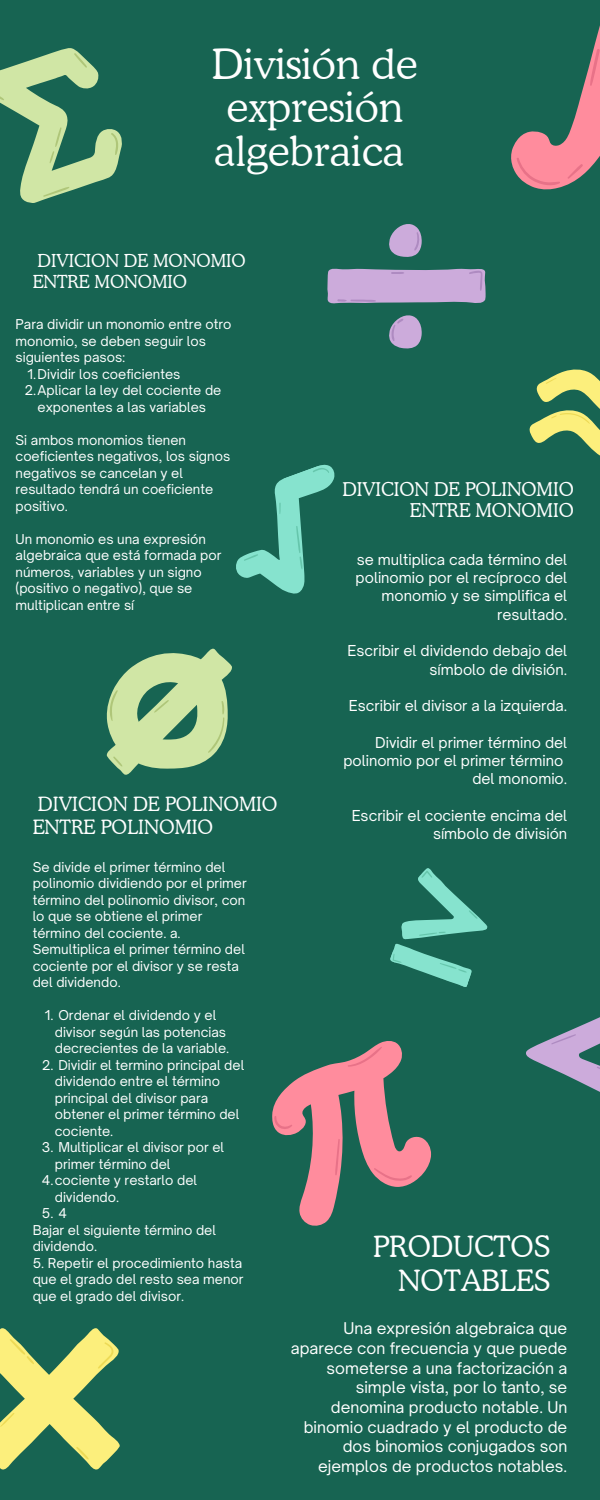
<style>
.page{position:relative;width:600px;height:1500px;background:#176452}
.page>*{position:absolute;margin:0;border:0;box-sizing:border-box;transform-origin:0 0}
.t1{font:300 41.7px/43.8px "Cooper BT";color:#fff;text-align:center}
.t2{font:300 29.1px/33.8px "Cooper BT";color:#fff;text-align:right}
.t3{font:300 19.6px/22.7px "Cooper BT";color:#fff}
.t4{font:300 18.9px/21.9px "Cooper BT";color:#fff;text-align:right}
.t5{font:300 17.8px/20.6px "Cooper BT";color:#fff}
.t6{font:15.5px/19.7px "Open Sauce One";color:#fff;text-align:right}
.t7{font:14.4px/18.3px "Open Sauce One";color:#fff;text-align:right}
.t8{font:13px/16.5px "Open Sauce One";color:#fff}
</style>
<div class="page">
<svg style="left:389px;top:224px;width:33px;height:33px"></svg>
<svg style="left:389px;top:315px;width:33px;height:34px"></svg>
<svg style="left:327px;top:268px;width:159px;height:36px;background:#baa3cd"></svg>
<svg style="left:236px;top:464px;width:99px;height:130px"></svg>
<svg style="left:390px;top:868px;width:98px;height:119px"></svg>
<svg style="left:272px;top:1041px;width:160px;height:185px"></svg>
<svg style="left:373px;top:1155px;width:40px;height:36px"></svg>
<svg style="left:322px;top:1138px;width:31px;height:38px"></svg>
<svg style="left:273px;top:1111px;width:21px;height:22px"></svg>
<svg style="left:346px;top:1046px;width:39px;height:24px"></svg>
<svg style="left:0;top:1328px;width:120px;height:142px"></svg>
<svg style="left:511px;top:25px;width:89px;height:165px"></svg>
<svg style="left:106px;top:648px;width:126px;height:127px"></svg>
<svg style="left:526px;top:1017px;width:74px;height:75px"></svg>
<svg style="left:529px;top:369px;width:71px;height:87px"></svg>
<svg style="left:0;top:48px;width:122px;height:155px"></svg>
<h1 class="t1" style="left:212px;top:41px;width:208px">División de expresión algebraica</h1>
<p class="t5" style="left:33px;top:251px;width:215px">DIVICION DE MONOMIO<br>ENTRE MONOMIO</p>
<p class="t8" style="left:16px;top:316px;width:217px">Para dividir un monomio entre otro monomio, se deben seguir los siguientes pasos:</p>
<p class="t8" style="left:28px;top:365px;width:154px">1.Dividir los coeficientes</p>
<h3 class="t8" style="left:25px;top:382px;width:198px;text-align:center">2.Aplicar la ley del cociente de exponentes a las variables</h3>
<p class="t8" style="left:16px;top:431px;width:216px">Si ambos monomios tienen coeficientes negativos, los signos negativos se cancelan y el resultado tendrá un coeficiente positivo.</p>
<p class="t8" style="left:16px;top:530px;width:208px">Un monomio es una expresión algebraica que está formada por números, variables y un signo (positivo o negativo), que se multiplican entre sí</p>
<p class="t3" style="left:33px;top:793px;width:246px">DIVICION DE POLINOMIO<br>ENTRE POLINOMIO</p>
<p class="t8" style="left:33px;top:858px;width:216px">Se divide el primer término del polinomio dividiendo por el primer término del polinomio divisor, con lo que se obtiene el primer término del cociente. a.<br>Semultiplica el primer término del cociente por el divisor y se resta del dividendo.</p>
<p class="t8" style="left:55px;top:1007px;width:176px;text-indent:-10px">1. Ordenar el dividendo y el divisor según las potencias decrecientes de la variable.</p>
<p class="t8" style="left:55px;top:1056px;width:191px;text-indent:-13px">2. Dividir el termino principal del dividendo entre el término principal del divisor para obtener el primer término del cociente.</p>
<p class="t8" style="left:55px;top:1139px;width:171px;text-indent:-13px">3. Multiplicar el divisor por el primer término del</p>
<p class="t8" style="left:55px;top:1172px;width:144px;text-indent:-13px">4.cociente y restarlo del dividendo.</p>
<h3 class="t8" style="left:42px;top:1205px;width:26px">5. 4</h3>
<h4 class="t8" style="left:33px;top:1221px;width:185px">Bajar el siguiente término del dividendo.</h4>
<h4 class="t8" style="left:33px;top:1254px;width:212px;text-align:justify">5. Repetir el procedimiento hasta que el grado del resto sea menor que el grado del divisor.</h4>
<p class="t4" style="left:342px;top:478px;width:233px">DIVICION DE POLINOMIO<br>ENTRE MONOMIO</p>
<h4 class="t7" style="left:356px;top:550px;width:213px">se multiplica cada término del polinomio por el recíproco del monomio y se simplifica el resultado.</h4>
<h4 class="t7" style="left:348px;top:642px;width:221px">Escribir el dividendo debajo del símbolo de división.</h4>
<h4 class="t7" style="left:349px;top:697px;width:220px">Escribir el divisor a la izquierda.</h4>
<p class="t7" style="left:343px;top:733px;width:225px">Dividir el primer término del polinomio por el primer término del monomio.</p>
<h3 class="t7" style="left:352px;top:807px;width:217px">Escribir el cociente encima del símbolo de división</h3>
<p class="t2" style="left:373px;top:1230px;width:179px">PRODUCTOS<br>NOTABLES</p>
<p class="t6" style="left:291px;top:1319px;width:278px">Una expresión algebraica que aparece con frecuencia y que puede someterse a una factorización a simple vista, por lo tanto, se denomina producto notable. Un binomio cuadrado y el producto de dos binomios conjugados son ejemplos de productos notables.</p>
</div>
